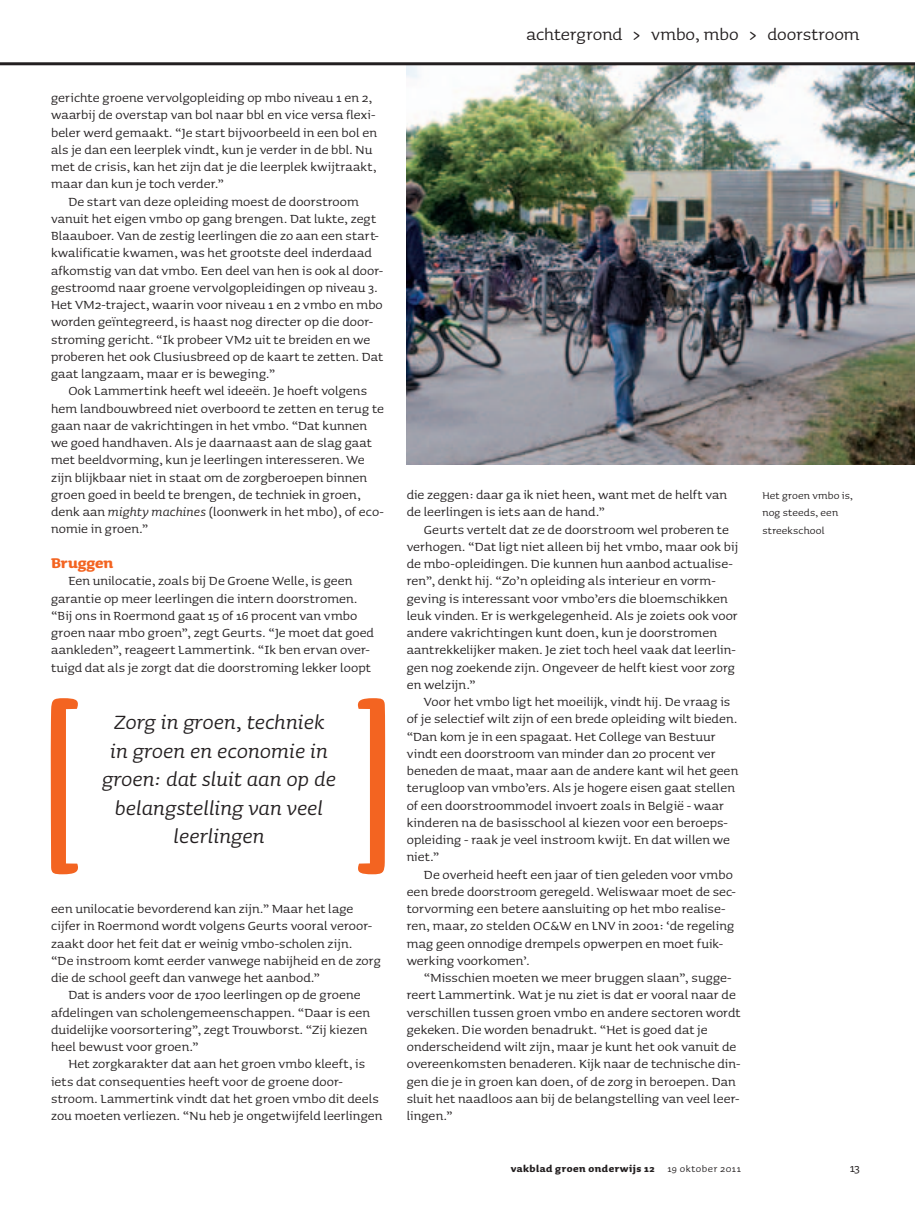
<style>
.page{position:relative;width:915px;height:1212px;background:#fff}
.page>*{position:absolute;margin:0;border:0;box-sizing:border-box;transform-origin:0 0}
.t1{font:italic 25.5px/28.5px "Sauna";color:#231f20;text-align:center}
.t2{font:21px "Sauna";color:#231f20}
.t3{font:700 18px "Sauna";color:#f36421}
.t4{font:15.75px/17.2px "Sauna";letter-spacing:.005em;color:#231f20}
.t5{font:15px "Sauna";color:#231f20}
.t6{font:12.75px/17.2px "Sauna";letter-spacing:.01em;color:#231f20}
.t7{font:700 12px "Sauna";letter-spacing:.04em;color:#231f20}
.s1{font-style:italic}
.s2{font-weight:400}
</style>
<div class="page">
<img style="left:406px;top:65px;width:508px;height:400px">
<svg style="left:358px;top:698px;width:27px;height:176px"></svg>
<svg style="left:51px;top:698px;width:27px;height:176px"></svg>
<hr style="left:0;top:62px;width:914px;height:3px;background:#231f20">
<p class="t4" style="left:51px;top:89px;width:327px">gerichte groene vervolgopleiding op mbo niveau 1 en 2, waarbij de overstap van bol naar bbl en vice versa flexi&shy;beler werd gemaakt. “Je start bijvoorbeeld in een bol en als je dan een leerplek vindt, kun je verder in de bbl. Nu met de crisis, kan het zijn dat je die leerplek kwijtraakt, maar dan kun je toch verder.”</p>
<p class="t4" style="left:51px;top:193px;width:333px;text-indent:17px">De start van deze opleiding moest de doorstroom vanuit het eigen vmbo op gang brengen. Dat lukte, zegt Blaauboer. Van de zestig leerlingen die zo aan een start&shy;kwalificatie kwamen, was het grootste deel inderdaad afkomstig van dat vmbo. Een deel van hen is ook al door&shy;gestroomd naar groene vervolgopleidingen op niveau 3.<br>Het VM2-traject, waarin voor niveau 1 en 2 vmbo en mbo worden geïntegreerd, is haast nog directer op die door&shy;stroming gericht. “Ik probeer VM2 uit te breiden en we proberen het ook Clusiusbreed op de kaart te zetten. Dat gaat langzaam, maar er is beweging.”</p>
<p class="t4" style="left:51px;top:382px;width:334px;text-indent:17px">Ook Lammertink heeft wel ideeën. Je hoeft volgens hem landbouwbreed niet overboord te zetten en terug te gaan naar de vakrichtingen in het vmbo. “Dat kunnen we goed handhaven. Als je daarnaast aan de slag gaat met beeldvorming, kun je leerlingen interesseren. We zijn blijkbaar niet in staat om de zorgberoepen binnen groen goed in beeld te brengen, de techniek in groen, denk aan <span class="s1">mighty machines</span> (loonwerk in het mbo), of eco&shy;nomie in groen.”</p>
<p class="t3" style="left:51px;top:553px;width:64px">Bruggen</p>
<p class="t4" style="left:51px;top:572px;width:324px;text-indent:17px">Een unilocatie, zoals bij De Groene Welle, is geen garantie op meer leerlingen die intern doorstromen. “Bij ons in Roermond gaat 15 of 16 procent van vmbo groen naar mbo groen”, zegt Geurts. “Je moet dat goed aankleden”, reageert Lammertink. “Ik ben ervan over&shy;tuigd dat als je zorgt dat die doorstroming lekker loopt</p>
<h1 class="t1" style="left:102px;top:708px;width:235px">Zorg in groen, techniek in groen en economie in groen: dat sluit aan op de belangstelling van veel leerlingen</h1>
<p class="t4" style="left:51px;top:900px;width:331px">een uni locatie bevorderend kan zijn.” Maar het lage cijfer in Roermond wordt volgens Geurts vooral veroor&shy;zaakt door het feit dat er weinig vmbo-scholen zijn.<br>“De instroom komt eerder vanwege nabijheid en de zorg die de school geeft dan vanwege het aanbod.”</p>
<p class="t4" style="left:51px;top:986px;width:320px;text-indent:17px">Dat is anders voor de 1700 leerlingen op de groene afdelingen van scholengemeenschappen. “Daar is een duidelijke voorsortering”, zegt Trouwborst. “Zij kiezen heel bewust voor groen.”</p>
<p class="t4" style="left:51px;top:1055px;width:333px;text-indent:17px">Het zorgkarakter dat aan het groen vmbo kleeft, is iets dat consequenties heeft voor de groene door&shy;stroom. Lammertink vindt dat het groen vmbo dit deels zou moeten verliezen. “Nu heb je ongetwijfeld leerlingen</p>
<h2 class="t2" style="left:526px;top:23px;width:334px">achtergrond &gt; vmbo, mbo &gt; doorstroom</h2>
<p class="t4" style="left:406px;top:486px;width:322px">die zeggen: daar ga ik niet heen, want met de helft van de leerlingen is iets aan de hand.”</p>
<p class="t4" style="left:406px;top:521px;width:333px;text-indent:17px">Geurts vertelt dat ze de doorstroom wel proberen te verhogen. “Dat ligt niet alleen bij het vmbo, maar ook bij de mbo-opleidingen. Die kunnen hun aanbod actualise&shy;ren”, denkt hij. “Zo’n opleiding als interieur en vorm&shy;geving is interessant voor vmbo’ers die bloemschikken leuk vinden. Er is werkgelegenheid. Als je zoiets ook voor andere vakrichtingen kunt doen, kun je doorstromen aantrekkelijker maken. Je ziet toch heel vaak dat leerlin&shy;gen nog zoekende zijn. Ongeveer de helft kiest voor zorg en welzijn.”</p>
<p class="t4" style="left:406px;top:693px;width:333px;text-indent:17px">Voor het vmbo ligt het moeilijk, vindt hij. De vraag is of je selectief wilt zijn of een brede opleiding wilt bieden. “Dan kom je in een spagaat. Het College van Bestuur vindt een doorstroom van minder dan 20 procent ver beneden de maat, maar aan de andere kant wil het geen terugloop van vmbo’ers. Als je hogere eisen gaat stellen of een doorstroommodel invoert zoals in België - waar kinderen na de basisschool al kiezen voor een beroeps&shy;opleiding - raak je veel instroom kwijt. En dat willen we niet.”</p>
<p class="t4" style="left:406px;top:866px;width:331px;text-indent:17px">De overheid heeft een jaar of tien geleden voor vmbo een brede doorstroom geregeld. Weliswaar moet de sec&shy;torvorming een betere aansluiting op het mbo realise&shy;ren, maar, zo stelden OC&amp;W en LNV in 2001: ‘de regeling mag geen onnodige drempels opwerpen en moet fuik&shy;werking voorkomen’.</p>
<p class="t4" style="left:406px;top:969px;width:335px;text-indent:17px">“Misschien moeten we meer bruggen slaan”, sugge&shy;reert Lammertink. Wat je nu ziet is dat er vooral naar de verschillen tussen groen vmbo en andere sectoren wordt gekeken. Die worden benadrukt. “Het is goed dat je onderscheidend wilt zijn, maar je kunt het ook vanuit de overeenkomsten benaderen. Kijk naar de technische din&shy;gen die je in groen kan doen, of de zorg in beroepen. Dan sluit het naadloos aan bij de belangstelling van veel leer&shy;lingen.”</p>
<p class="t6" style="left:762px;top:487px;width:92px">Het groen vmbo is, nog steeds, een streekschool</p>
<p class="t7" style="left:510px;top:1162px;width:231px">vakblad groen onderwijs 12 <span class="s2">19 oktober 2011</span></p>
<p class="t5" style="left:849px;top:1160px;width:11px">13</p>
</div>
